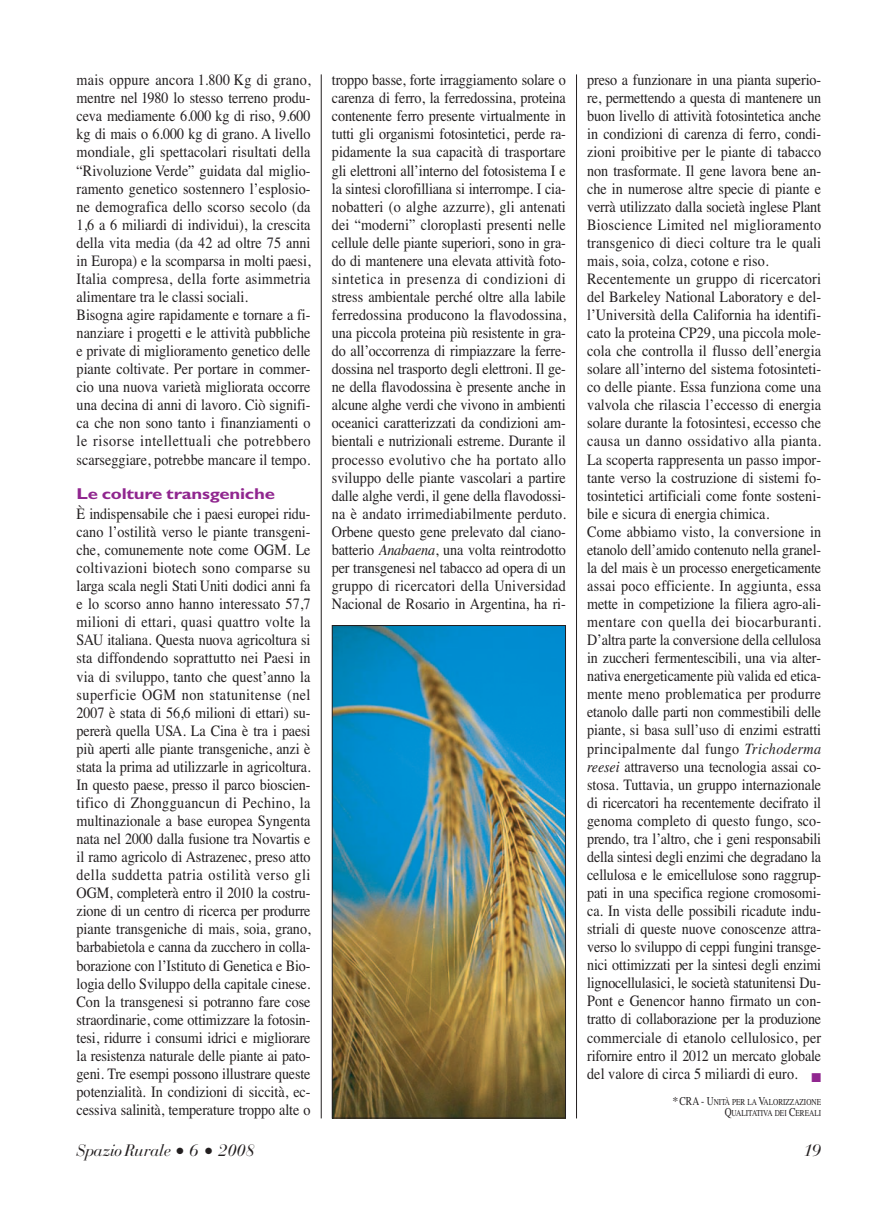
<style>
.page{position:relative;width:885px;height:1212px;background:#fff}
.page>*{position:absolute;margin:0;border:0;box-sizing:border-box;transform-origin:0 0}
.t1{font:italic 16.5px "Bauer Bodoni";color:#231f20}
.t2{font:15.75px/18px "Times";color:#231f20;scale:.9 1}
.t3{font:700 15.75px "Gill Alt One";letter-spacing:-.01em;color:#90268f;scale:1.18 1}
.t4{font:9px/11.2px "Times";color:#231f20;text-align:right;scale:.8 1}
.s1{font-style:italic}
.s2{color:#90268f}
.s3{font-size:12px}
</style>
<div class="page">
<hr style="left:321px;top:74px;width:1px;height:1044px;background:#231f20">
<hr style="left:576px;top:74px;width:1px;height:1044px;background:#231f20">
<img style="left:334px;top:627px;width:230px;height:489px">
<div style="left:332px;top:625px;width:234px;height:493px;border:1px solid #231f20"></div>
<p class="t2" style="left:77px;top:71px;width:261px">mais oppure ancora 1.800 Kg di grano, mentre nel 1980 lo stesso terreno produ&shy;ceva mediamente 6.000 kg di riso, 9.600 kg di mais o 6.000 kg di grano. A livello mondiale, gli spettacolari risultati della “Rivoluzione Verde” guidata dal miglio&shy;ramento genetico sostennero l’esplosio&shy;ne demografica dello scorso secolo (da 1,6 a 6 miliardi di individui), la crescita della vita media (da 42 ad oltre 75 anni in Europa) e la scomparsa in molti paesi, Italia compresa, della forte asimmetria alimentare tra le classi sociali.<br>Bisogna agire rapidamente e tornare a fi&shy;nanziare i progetti e le attività pubbliche e private di miglioramento genetico delle piante coltivate. Per portare in commer&shy;cio una nuova varietà migliorata occorre una decina di anni di lavoro. Ciò signifi&shy;ca che non sono tanto i finanziamenti o le risorse intellettuali che potrebbero scarseggiare, potrebbe mancare il tempo.</p>
<p class="t3" style="left:77px;top:488px;width:170px">Le colture transgeniche</p>
<p class="t2" style="left:77px;top:504px;width:261px;text-align:justify">È indispensabile che i paesi europei ridu&shy;cano l’ostilità verso le piante transgeni&shy;che, comunemente note come OGM. Le coltivazioni biotech sono comparse su larga scala negli Stati Uniti dodici anni fa e lo scorso anno hanno interessato 57,7 milioni di ettari, quasi quattro volte la SAU italiana. Questa nuova agricoltura si sta diffondendo soprattutto nei Paesi in via di sviluppo, tanto che quest’anno la superficie OGM non statunitense (nel 2007 è stata di 56,6 milioni di ettari) su&shy;pererà quella USA. La Cina è tra i paesi più aperti alle piante transgeniche, anzi è stata la prima ad utilizzarle in agricoltura.<br>In questo paese, presso il parco bioscien&shy;tifico di Zhongguancun di Pechino, la multinazionale a base europea Syngenta nata nel 2000 dalla fusione tra Novartis e il ramo agricolo di Astrazenec, preso atto della suddetta patria ostilità verso gli OGM, completerà entro il 2010 la costru&shy;zione di un centro di ricerca per produrre piante transgeniche di mais, soia, grano, barbabietola e canna da zucchero in colla&shy;borazione con l’Istituto di Genetica e Bio&shy;logia dello Sviluppo della capitale cinese.<br>Con la transgenesi si potranno fare cose straordinarie, come ottimizzare la fotosin&shy;tesi, ridurre i consumi idrici e migliorare la resistenza naturale delle piante ai pato&shy;geni. Tre esempi possono illustrare queste potenzialità. In condizioni di siccità, ec&shy;cessiva salinità, temperature troppo alte o</p>
<p class="t2" style="left:332px;top:71px;width:261px;text-align:justify">troppo basse, forte irraggiamento solare o carenza di ferro, la ferredossina, proteina contenente ferro presente virtualmente in tutti gli organismi fotosintetici, perde ra&shy;pidamente la sua capacità di trasportare gli elettroni all’interno del fotosistema I e la sintesi clorofilliana si interrompe. I cia&shy;nobatteri (o alghe azzurre), gli antenati dei “moderni” cloroplasti presenti nelle cellule delle piante superiori, sono in gra&shy;do di mantenere una elevata attività foto&shy;sintetica in presenza di condizioni di stress ambientale perché oltre alla labile ferredossina producono la flavodossina, una piccola proteina più resistente in gra&shy;do all’occorrenza di rimpiazzare la ferre&shy;dossina nel trasporto degli elettroni. Il ge&shy;ne della flavodossina è presente anche in alcune alghe verdi che vivono in ambienti oceanici caratterizzati da condizioni am&shy;bientali e nutrizionali estreme. Durante il processo evolutivo che ha portato allo sviluppo delle piante vascolari a partire dalle alghe verdi, il gene della flavodossi&shy;na è andato irrimediabilmente perduto.<br>Orbene questo gene prelevato dal ciano&shy;batterio <span class="s1">Anabaena</span>, una volta reintrodotto per transgenesi nel tabacco ad opera di un gruppo di ricercatori della Universidad Nacional de Rosario in Argentina, ha ri-</p>
<p class="t2" style="left:587px;top:71px;width:261px">preso a funzionare in una pianta superio&shy;re, permettendo a questa di mantenere un buon livello di attività fotosintetica anche in condizioni di carenza di ferro, condi&shy;zioni proibitive per le piante di tabacco non trasformate. Il gene lavora bene an&shy;che in numerose altre specie di piante e verrà utilizzato dalla società inglese Plant Bioscience Limited nel miglioramento transgenico di dieci colture tra le quali mais, soia, colza, cotone e riso.<br>Recentemente un gruppo di ricercatori del Barkeley National Laboratory e del&shy;l’Università della California ha identifi&shy;cato la proteina CP29, una piccola mole&shy;cola che controlla il flusso dell’energia solare all’interno del sistema fotosinteti&shy;co delle piante. Essa funziona come una valvola che rilascia l’eccesso di energia solare durante la fotosintesi, eccesso che causa un danno ossidativo alla pianta.<br>La scoperta rappresenta un passo impor&shy;tante verso la costruzione di sistemi fo&shy;tosintetici artificiali come fonte sosteni&shy;bile e sicura di energia chimica.<br>Come abbiamo visto, la conversione in etanolo dell’amido contenuto nella granel&shy;la del mais è un processo energeticamente assai poco efficiente. In aggiunta, essa mette in competizione la filiera agro-ali&shy;mentare con quella dei biocarburanti.<br>D’altra parte la conversione della cellulosa in zuccheri fermentescibili, una via alter&shy;nativa energeticamente più valida ed etica&shy;mente meno problematica per produrre etanolo dalle parti non commestibili delle piante, si basa sull’uso di enzimi estratti principalmente dal fungo <span class="s1">Trichoderma reesei</span> attraverso una tecnologia assai co&shy;stosa. Tuttavia, un gruppo internazionale di ricercatori ha recentemente decifrato il genoma completo di questo fungo, sco&shy;prendo, tra l’altro, che i geni responsabili della sintesi degli enzimi che degradano la cellulosa e le emicellulose sono raggrup&shy;pati in una specifica regione cromosomi&shy;ca. In vista delle possibili ricadute indu&shy;striali di queste nuove conoscenze attra&shy;verso lo sviluppo di ceppi fungini transge&shy;nici ottimizzati per la sintesi degli enzimi lignocellulasici, le società statunitensi Du-Pont e Genencor hanno firmato un con&shy;tratto di collaborazione per la produzione commerciale di etanolo cellulosico, per rifornire entro il 2012 un mercato globale del valore di circa 5 miliardi di euro. <span class="s2">■</span></p>
<p class="t4" style="left:672px;top:1096px;width:187px"><span class="s3">*CRA - U</span>NITÀ PER LA <span class="s3">V</span>ALORIZZAZIONE<br><span class="s3">Q</span>UALITATIVA DEI <span class="s3">C</span>EREALI</p>
<p class="t1" style="left:77px;top:1144px;width:179px">SpazioRurale ● 6 ● 2008</p>
<p class="t1" style="left:803px;top:1144px;width:19px">19</p>
</div>
